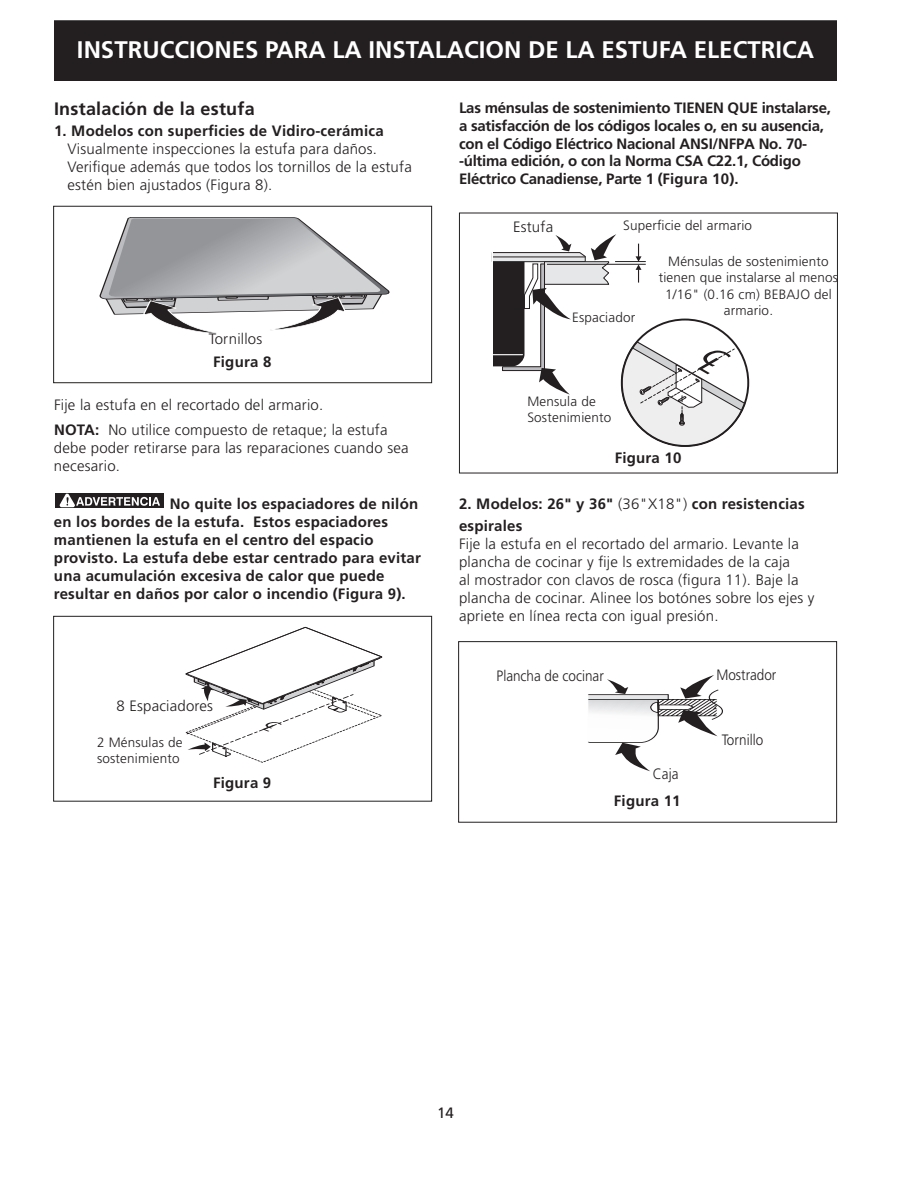
<style>
.page{position:relative;width:918px;height:1188px;background:#fff}
.page>*{position:absolute;margin:0;border:0;box-sizing:border-box;transform-origin:0 0}
.t1{font:700 24px "Frutiger";color:#fff}
.t2{font:700 18px "Frutiger";letter-spacing:.015em;color:#231f20}
.t3{font:300 15px/18px "Frutiger";letter-spacing:.015em;color:#231f20}
.t4{font:700 15px/18px "Frutiger";letter-spacing:.015em;color:#231f20}
.t5{font:700 15px/18px "Frutiger";letter-spacing:-.015em;color:#231f20}
.t6{font:300 15px "Frutiger";letter-spacing:.015em;color:#231f20;scale:.9 1}
.t7{font:15px "Frutiger";color:#231f20}
.t8{font:300 13.5px/16.2px "Frutiger";letter-spacing:.015em;color:#231f20}
.s1{font-weight:700}
.s2{font-weight:300}
</style>
<div class="page">
<div style="left:55px;top:21px;width:781px;height:59px;background:#231f20"></div>
<div style="left:54px;top:20px;width:783px;height:61px;border:2px solid #231f20"></div>
<div style="left:56px;top:493px;width:108px;height:15px;background:#231f20"></div>
<svg style="left:59px;top:493px;width:101px;height:15px"></svg>
<svg style="left:573px;top:675px;width:150px;height:96px"></svg>
<div style="left:458px;top:641px;width:379px;height:182px;border:1px solid #231f20"></div>
<svg style="left:99px;top:217px;width:291px;height:117px"></svg>
<div style="left:53px;top:206px;width:379px;height:177px;border:1px solid #231f20"></div>
<div style="left:53px;top:616px;width:379px;height:186px;border:1px solid #231f20"></div>
<svg style="left:186px;top:627px;width:196px;height:136px"></svg>
<div style="left:459px;top:213px;width:379px;height:260px;border:1px solid #231f20"></div>
<svg style="left:493px;top:234px;width:253px;height:213px"></svg>
<h1 class="t1" style="left:77px;top:35px;width:739px">INSTRUCCIONES PARA LA INSTALACION DE LA ESTUFA ELECTRICA</h1>
<p class="t2" style="left:54px;top:98px;width:202px">Instalación de la estufa</p>
<p class="t4" style="left:54px;top:122px;width:331px">1. Modelos con superficies de Vidiro-cerámica</p>
<p class="t3" style="left:68px;top:140px;width:346px">Visualmente inspecciones la estufa para daños.<br>Verifique además que todos los tornillos de la estufa estén bien ajustados (Figura 8).</p>
<p class="t3" style="left:209px;top:330px;width:55px">Tornillos</p>
<p class="t4" style="left:213px;top:353px;width:60px">Figura 8</p>
<p class="t3" style="left:54px;top:393px;width:335px;line-height:25.2px">Fije la estufa en el recortado del armario.<br><span class="s1">NOTA:</span> No utilice compuesto de retaque; la estufa</p>
<p class="t3" style="left:54px;top:439px;width:356px">debe poder retirarse para las reparaciones cuando sea necesario.</p>
<p class="t4" style="left:54px;top:495px;width:369px;text-indent:116px">No quite los espaciadores de nilón en los bordes de la estufa. Estos espaciadores mantienen la estufa en el centro del espacio provisto. La estufa debe estar centrado para evitar una acumulación excesiva de calor que puede resultar en daños por calor o incendio (Figura 9).</p>
<p class="t3" style="left:116px;top:697px;width:98px">8 Espaciadores</p>
<p class="t8" style="left:97px;top:735px;width:87px">2 Ménsulas de sostenimiento</p>
<p class="t4" style="left:213px;top:774px;width:60px">Figura 9</p>
<p class="t5" style="left:459px;top:98px;width:373px">Las ménsulas de sostenimiento TIENEN QUE instalarse, a satisfacción de los códigos locales o, en su ausencia, con el Código Eléctrico Nacional ANSI/NFPA No. 70- -última edición, o con la Norma CSA C22.1, Código Eléctrico Canadiense, Parte 1 (Figura 10).</p>
<p class="t3" style="left:513px;top:218px;width:42px">Estufa</p>
<p class="t8" style="left:623px;top:217px;width:131px">Superficie del armario</p>
<p class="t8" style="left:572px;top:310px;width:65px">Espaciador</p>
<p class="t8" style="left:659px;top:254px;width:181px;text-align:center">Ménsulas de sostenimiento tienen que instalarse al menos<br>1/16" (0.16 cm) BEBAJO del armario.</p>
<p class="t8" style="left:527px;top:393px;width:86px">Mensula de<br>Sostenimiento</p>
<p class="t4" style="left:615px;top:449px;width:68px">Figura 10</p>
<p class="t4" style="left:459px;top:493px;width:347px;line-height:21.6px">2. Modelos: 26" y 36" <span class="s2">(36"X18")</span> con resistencias espirales</p>
<p class="t3" style="left:459px;top:535px;width:357px">Fije la estufa en el recortado del armario. Levante la plancha de cocinar y fije ls extremidades de la caja<br>al mostrador con clavos de rosca (figura 11). Baje la plancha de cocinar. Alinee los botónes sobre los ejes y apriete en línea recta con igual presión.</p>
<p class="t6" style="left:497px;top:667px;width:121px">Plancha de cocinar</p>
<p class="t6" style="left:653px;top:765px;width:30px">Caja</p>
<p class="t4" style="left:614px;top:792px;width:68px">Figura 11</p>
<p class="t6" style="left:716px;top:666px;width:68px">Mostrador</p>
<p class="t6" style="left:722px;top:731px;width:48px">Tornillo</p>
<p class="t7" style="left:437px;top:1104px;width:18px">14</p>
</div>
